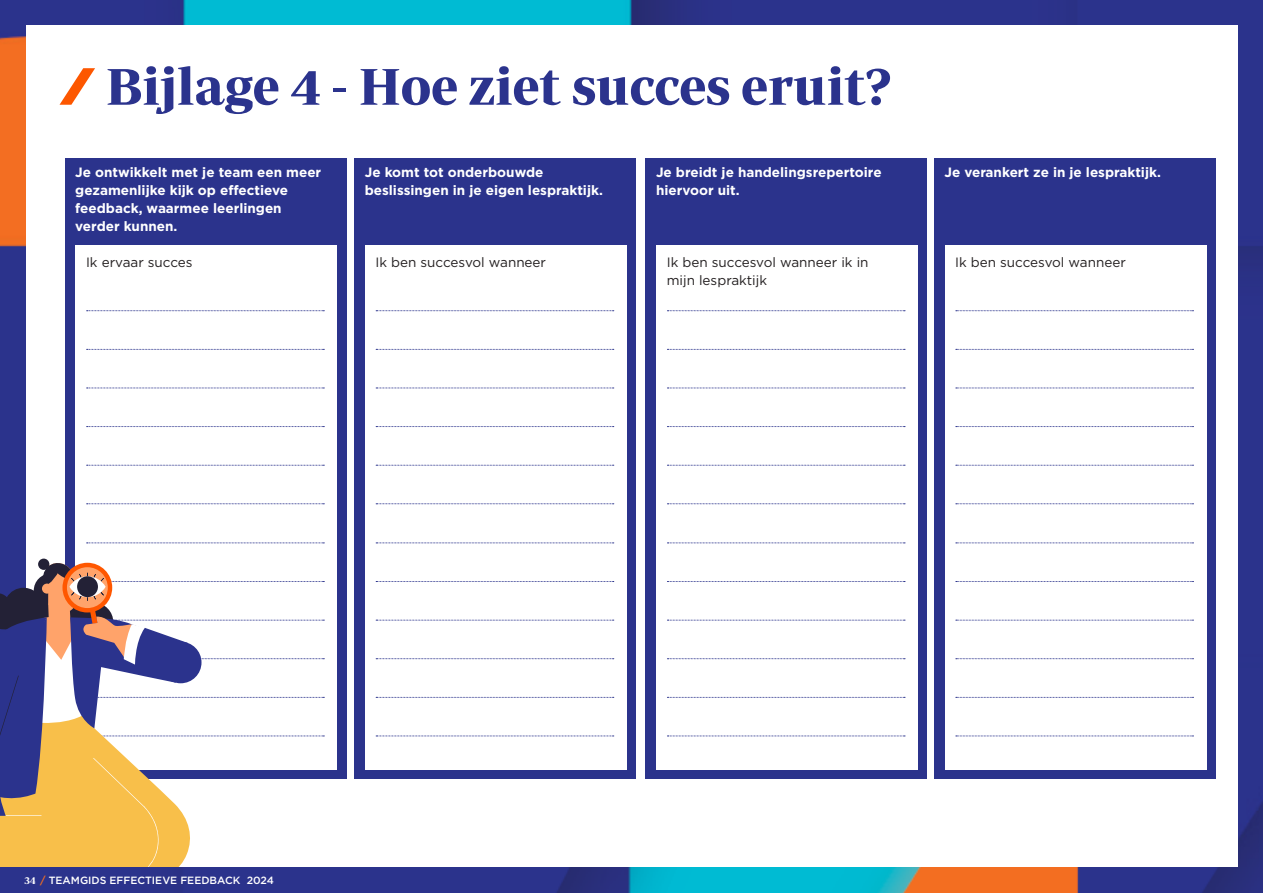
<style>
.page{position:relative;width:1263px;height:893px;background:#fff}
.page>*{position:absolute;margin:0;border:0;box-sizing:border-box;transform-origin:0 0}
.t1{font:700 52.5px "Periodico Display";color:#2b338d}
.t2{font:700 13.5px/18px "Gotham";color:#fff}
.t3{font:13.5px/18px "Gotham";color:#231f20}
.t4{font:500 10.5px "Gotham";color:#fff}
.s1{font-family:"Periodico Display";font-weight:600}
.s2{color:#f36e21}
</style>
<div class="page">
<img style="left:0;top:0;width:1263px;height:893px">
<div style="left:26px;top:26px;width:1211px;height:841px;background:#fff"></div>
<div style="left:65px;top:158px;width:281px;height:621px;background:#2b338c"></div>
<div style="left:646px;top:158px;width:281px;height:621px;background:#2b338c"></div>
<div style="left:354px;top:158px;width:282px;height:621px;background:#2b338c"></div>
<div style="left:934px;top:158px;width:282px;height:621px;background:#2b338c"></div>
<div style="left:76px;top:246px;width:261px;height:524px;background:#fff"></div>
<div style="left:656px;top:246px;width:262px;height:524px;background:#fff"></div>
<div style="left:365px;top:246px;width:262px;height:524px;background:#fff"></div>
<div style="left:945px;top:246px;width:261px;height:524px;background:#fff"></div>
<svg style="left:60px;top:68px;width:35px;height:37px"></svg>
<svg style="left:87px;top:310px;width:237px;height:1px"></svg>
<svg style="left:667px;top:310px;width:238px;height:1px"></svg>
<svg style="left:376px;top:310px;width:238px;height:1px"></svg>
<svg style="left:956px;top:310px;width:237px;height:1px"></svg>
<svg style="left:87px;top:388px;width:237px;height:1px"></svg>
<svg style="left:667px;top:388px;width:238px;height:1px"></svg>
<svg style="left:376px;top:388px;width:238px;height:1px"></svg>
<svg style="left:956px;top:388px;width:237px;height:1px"></svg>
<svg style="left:667px;top:581px;width:238px;height:1px"></svg>
<svg style="left:376px;top:581px;width:238px;height:1px"></svg>
<svg style="left:956px;top:581px;width:237px;height:1px"></svg>
<svg style="left:87px;top:465px;width:237px;height:1px"></svg>
<svg style="left:667px;top:465px;width:238px;height:1px"></svg>
<svg style="left:376px;top:465px;width:238px;height:1px"></svg>
<svg style="left:956px;top:465px;width:237px;height:1px"></svg>
<svg style="left:667px;top:658px;width:238px;height:1px"></svg>
<svg style="left:376px;top:658px;width:238px;height:1px"></svg>
<svg style="left:956px;top:658px;width:237px;height:1px"></svg>
<svg style="left:87px;top:349px;width:237px;height:1px"></svg>
<svg style="left:667px;top:349px;width:238px;height:1px"></svg>
<svg style="left:376px;top:349px;width:238px;height:1px"></svg>
<svg style="left:956px;top:349px;width:237px;height:1px"></svg>
<svg style="left:87px;top:543px;width:237px;height:1px"></svg>
<svg style="left:667px;top:543px;width:238px;height:1px"></svg>
<svg style="left:376px;top:543px;width:238px;height:1px"></svg>
<svg style="left:956px;top:543px;width:237px;height:1px"></svg>
<svg style="left:87px;top:426px;width:237px;height:1px"></svg>
<svg style="left:667px;top:426px;width:238px;height:1px"></svg>
<svg style="left:376px;top:426px;width:238px;height:1px"></svg>
<svg style="left:956px;top:426px;width:237px;height:1px"></svg>
<svg style="left:667px;top:620px;width:238px;height:1px"></svg>
<svg style="left:376px;top:620px;width:238px;height:1px"></svg>
<svg style="left:956px;top:620px;width:237px;height:1px"></svg>
<svg style="left:87px;top:504px;width:237px;height:1px"></svg>
<svg style="left:667px;top:504px;width:238px;height:1px"></svg>
<svg style="left:376px;top:504px;width:238px;height:1px"></svg>
<svg style="left:956px;top:504px;width:237px;height:1px"></svg>
<svg style="left:667px;top:697px;width:238px;height:1px"></svg>
<svg style="left:376px;top:697px;width:238px;height:1px"></svg>
<svg style="left:956px;top:697px;width:237px;height:1px"></svg>
<svg style="left:667px;top:736px;width:238px;height:1px"></svg>
<svg style="left:376px;top:736px;width:238px;height:1px"></svg>
<svg style="left:956px;top:736px;width:237px;height:1px"></svg>
<svg style="left:0;top:560px;width:324px;height:307px"></svg>
<img style="left:0;top:867px;width:1262px;height:26px">
<h1 class="t1" style="left:106px;top:57px;width:787px">Bijlage 4 - Hoe ziet succes eruit?</h1>
<p class="t2" style="left:75px;top:163px;width:247px">Je ontwikkelt met je team een meer gezamenlijke kijk op effectieve feedback, waarmee leerlingen verder kunnen.</p>
<p class="t2" style="left:656px;top:163px;width:227px">Je breidt je handelingsrepertoire hiervoor uit.</p>
<p class="t2" style="left:365px;top:163px;width:240px">Je komt tot onderbouwde beslissingen in je eigen lespraktijk.</p>
<p class="t2" style="left:944px;top:163px;width:218px">Je verankert ze in je lespraktijk.</p>
<p class="t3" style="left:86px;top:253px;width:108px">Ik ervaar succes</p>
<p class="t3" style="left:667px;top:253px;width:203px">Ik ben succesvol wanneer ik in mijn lespraktijk</p>
<p class="t3" style="left:375px;top:253px;width:172px">Ik ben succesvol wanneer</p>
<p class="t3" style="left:955px;top:253px;width:172px">Ik ben succesvol wanneer</p>
<p class="t4" style="left:24px;top:874px;width:251px"><span class="s1">34</span> <span class="s2">/</span> TEAMGIDS EFFECTIEVE FEEDBACK 2024</p>
</div>
